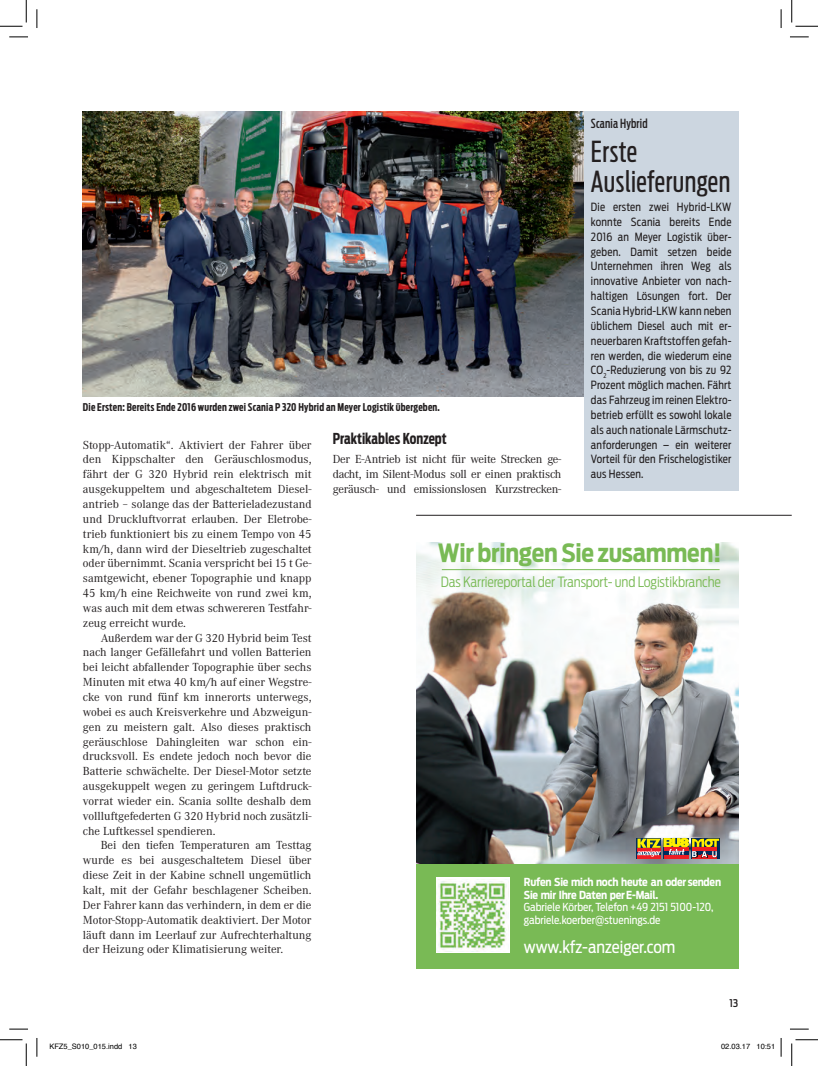
<style>
.page{position:relative;width:818px;height:1066px;background:#fff}
.page>*{position:absolute;margin:0;border:0;box-sizing:border-box;transform-origin:0 0}
.t1{font:28.75px/30px "Antenna Extra Cond";letter-spacing:.01em;color:#231f20}
.t2{font:700 25px "Antenna Cond";letter-spacing:-.01em;color:#79ba55}
.t3{font:16.62px "Antenna Cond";color:#fff}
.t4{font:700 15px "Antenna Extra Cond";letter-spacing:.005em;color:#231f20}
.t5{font:300 14.12px "Antenna Cond";letter-spacing:-.01em;color:#79ba55}
.t6{font:500 12.5px "Antenna Extra Cond";letter-spacing:.015em;color:#231f20}
.t7{font:12.12px/14.9px "Corporate A";color:#231f20;text-align:justify}
.t8{font:11.25px/14.9px "Antenna Condensed";letter-spacing:.02em;color:#231f20;text-align:justify;scale:.95 1}
.t9{font:11px/12.6px "Antenna Cond";color:#fff}
.t10{font:700 11px/12.6px "Antenna Cond";letter-spacing:-.02em;color:#fff}
.t11{font:700 10.62px "Antenna Extra Cond";letter-spacing:.02em;color:#231f20}
.t12{font:500 10.62px "Antenna Condensed";color:#231f20}
.t13{font:7.5px "Helvetica";color:#000}
</style>
<div class="page">
<img style="left:416px;top:542px;width:322px;height:322px">
<hr style="left:442px;top:569px;width:277px;height:1px;background:#79ba55">
<div style="left:416px;top:864px;width:322px;height:105px;background:#79ba55"></div>
<div style="left:637px;top:838px;width:24px;height:21px;background:#ee1d23"></div>
<div style="left:663px;top:838px;width:26px;height:21px;background:#ee1d23"></div>
<svg style="left:691px;top:858px;width:28px;height:1px"></svg>
<svg style="left:637px;top:838px;width:82px;height:20px"></svg>
<div style="left:436px;top:877px;width:73px;height:76px;background:#fff"></div>
<img style="left:436px;top:879px;width:73px;height:71px">
<hr style="left:416px;top:515px;width:376px;height:1px;background:#231f20">
<img style="left:83px;top:111px;width:501px;height:286px">
<div style="left:584px;top:111px;width:154px;height:379px;background:#ccd6e0"></div>
<svg style="left:9px;top:36px;width:19px;height:2px"></svg>
<svg style="left:790px;top:36px;width:19px;height:2px"></svg>
<svg style="left:9px;top:1028px;width:19px;height:2px"></svg>
<svg style="left:790px;top:1028px;width:19px;height:2px"></svg>
<svg style="left:36px;top:9px;width:2px;height:19px"></svg>
<svg style="left:36px;top:1038px;width:2px;height:19px"></svg>
<svg style="left:780px;top:9px;width:2px;height:19px"></svg>
<svg style="left:780px;top:1038px;width:2px;height:19px"></svg>
<svg style="left:0;top:0;width:27px;height:27px"></svg>
<svg style="left:0;top:1039px;width:27px;height:27px"></svg>
<svg style="left:791px;top:0;width:27px;height:27px"></svg>
<svg style="left:791px;top:1039px;width:27px;height:27px"></svg>
<p class="t6" style="left:591px;top:116px;width:58px">Scania Hybrid</p>
<h1 class="t1" style="left:591px;top:137px;width:141px">Erste<br>Auslieferungen</h1>
<p class="t8" style="left:591px;top:199px;width:149px">Die ersten zwei Hybrid-LKW konnte Scania bereits Ende 2016 an Meyer Logistik über&shy;geben. Damit setzen beide Unternehmen ihren Weg als innovative Anbieter von nach&shy;haltigen Lösungen fort. Der Scania Hybrid-LKW kann neben üblichem Diesel auch mit er&shy;neuerbaren Kraftstoffen gefah&shy;ren werden, die wiederum eine CO<sub>2</sub>-Reduzierung von bis zu 92<br>Prozent möglich machen. Fährt das Fahrzeug im reinen Elektro&shy;betrieb erfüllt es sowohl lokale als auch nationale Lärmschutz&shy;anforderungen – ein weiterer Vorteil für den Frischelogistiker aus Hessen.</p>
<p class="t11" style="left:83px;top:401px;width:358px">Die Ersten: Bereits Ende 2016 wurden zwei Scania P 320 Hybrid an Meyer Logistik übergeben.</p>
<p class="t4" style="left:333px;top:430px;width:115px">Praktikables Konzept</p>
<p class="t7" style="left:333px;top:452px;width:230px">Der E-Antrieb ist nicht für weite Strecken ge&shy;dacht, im Silent-Modus soll er einen praktisch geräusch- und emissionslosen Kurzstrecken-</p>
<p class="t7" style="left:83px;top:437px;width:230px">Stopp-Automatik“. Aktiviert der Fahrer über den Kippschalter den Geräuschlosmodus, fährt der G 320 Hybrid rein elektrisch mit ausgekuppeltem und abgeschaltetem Diesel&shy;antrieb – solange das der Batterieladezustand und Druckluftvorrat erlauben. Der Eletrobe&shy;trieb funktioniert bis zu einem Tempo von 45 km/h, dann wird der Dieseltrieb zugeschaltet oder übernimmt. Scania verspricht bei 15 t Ge&shy;samtgewicht, ebener Topographie und knapp 45 km/h eine Reichweite von rund zwei km, was auch mit dem etwas schwereren Testfahr&shy;zeug erreicht wurde.</p>
<p class="t7" style="left:83px;top:630px;width:230px;text-indent:18px">Außerdem war der G 320 Hybrid beim Test nach langer Gefällefahrt und vollen Batterien bei leicht abfallender Topographie über sechs Minuten mit etwa 40 km/h auf einer Wegstre&shy;cke von rund fünf km innerorts unterwegs, wobei es auch Kreisverkehre und Abzweigun&shy;gen zu meistern galt. Also dieses praktisch geräuschlose Dahingleiten war schon ein&shy;drucksvoll. Es endete jedoch noch bevor die Batterie schwächelte. Der Diesel-Motor setzte ausgekuppelt wegen zu geringem Luftdruck&shy;vorrat wieder ein. Scania sollte deshalb dem vollluftgefederten G 320 Hybrid noch zusätzli&shy;che Luftkessel spendieren.</p>
<p class="t7" style="left:83px;top:838px;width:230px;text-indent:18px">Bei den tiefen Temperaturen am Testtag wurde es bei ausgeschaltetem Diesel über diese Zeit in der Kabine schnell ungemütlich kalt, mit der Gefahr beschlagener Scheiben.<br>Der Fahrer kann das verhindern, in dem er die Motor-Stopp-Automatik deaktiviert. Der Motor läuft dann im Leerlauf zur Aufrechterhaltung der Heizung oder Klimatisierung weiter.</p>
<h2 class="t2" style="left:438px;top:538px;width:285px">Wir bringen Sie zusammen!</h2>
<p class="t5" style="left:441px;top:573px;width:281px">Das Karriereportal der Transport- und Logistikbranche</p>
<p class="t10" style="left:524px;top:876px;width:199px">Rufen Sie mich noch heute an oder senden<br>Sie mir Ihre Daten per E-Mail.</p>
<p class="t9" style="left:524px;top:901px;width:191px">Gabriele Körber, Telefon +49 2151 5100-120, gabriele.koerber@stuenings.de</p>
<h3 class="t3" style="left:524px;top:937px;width:153px">www.kfz-anzeiger.com</h3>
<p class="t12" style="left:729px;top:996px;width:10px">13</p>
<p class="t13" style="left:49px;top:1041px;width:89px">KFZ5_S010_015.indd 13</p>
<p class="t13" style="left:721px;top:1041px;width:56px">02.03.17 10:51</p>
</div>
